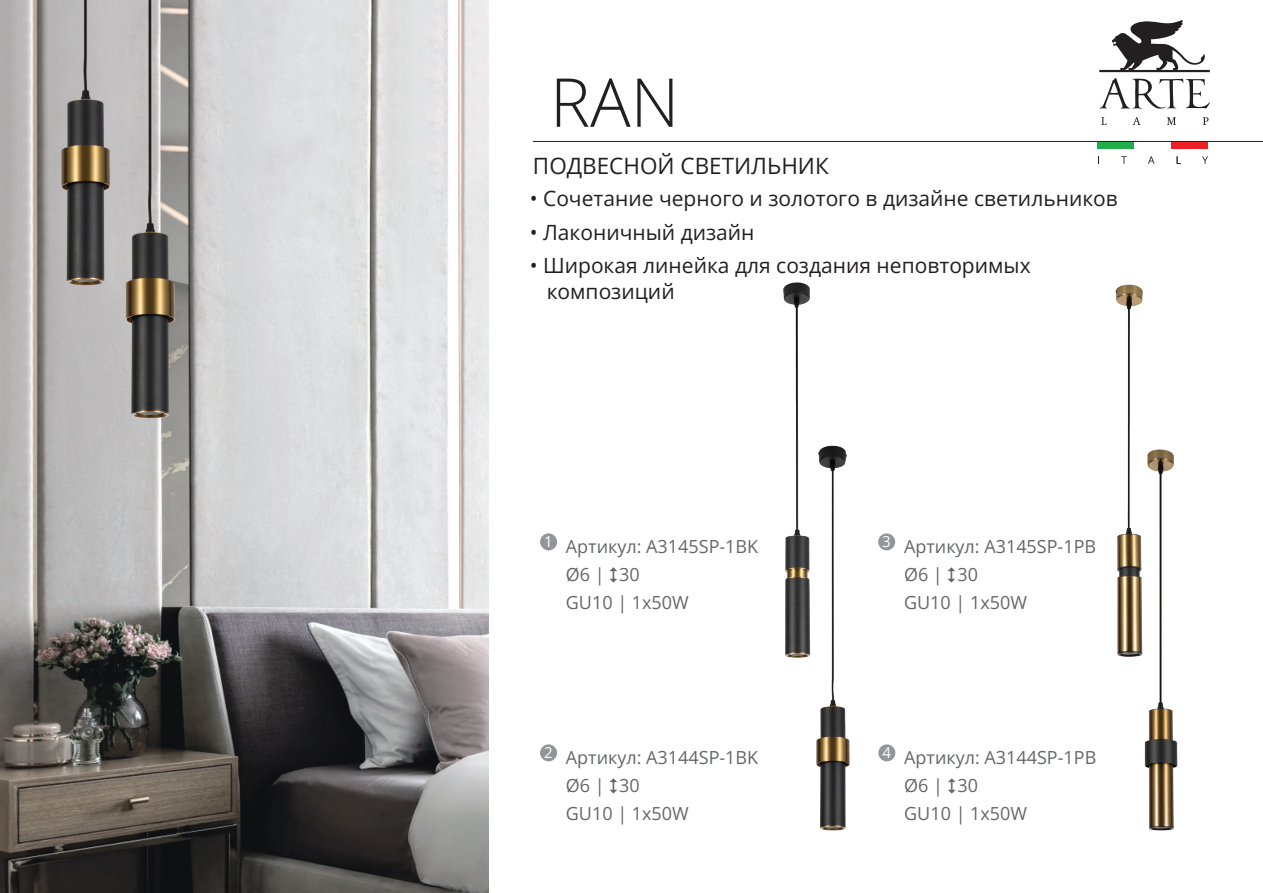
<style>
.page{position:relative;width:1263px;height:893px;background:#fff}
.page>*{position:absolute;margin:0;border:0;box-sizing:border-box;transform-origin:0 0}
.t1{font:300 67.5px "Open Sans";color:#231f20}
.t2{font:22.5px "Open Sans";color:#231f20}
.t3{font:21px/25.2px "Open Sans";color:#231f20}
.t4{font:18px/27.9px "Open Sans";color:#656666}
</style>
<div class="page">
<div style="left:1097px;top:141px;width:37px;height:7px;background:#20ae4b"></div>
<div style="left:1171px;top:141px;width:36px;height:7px;background:#ee2026"></div>
<svg style="left:1121px;top:156px;width:6px;height:8px"></svg>
<svg style="left:1148px;top:156px;width:6px;height:8px"></svg>
<svg style="left:1099px;top:78px;width:111px;height:31px"></svg>
<svg style="left:1099px;top:20px;width:111px;height:52px"></svg>
<svg style="left:1101px;top:117px;width:5px;height:8px"></svg>
<svg style="left:1133px;top:117px;width:7px;height:8px"></svg>
<svg style="left:1167px;top:117px;width:9px;height:8px"></svg>
<svg style="left:1203px;top:117px;width:5px;height:8px"></svg>
<svg style="left:1202px;top:156px;width:6px;height:8px"></svg>
<hr style="left:533px;top:141px;width:730px;height:1px;background:#231f20">
<div style="left:540px;top:533px;width:17px;height:17px;background:#939598;border-radius:50%"></div>
<div style="left:540px;top:744px;width:17px;height:17px;background:#939598;border-radius:50%"></div>
<div style="left:878px;top:744px;width:17px;height:17px;background:#939598;border-radius:50%"></div>
<div style="left:878px;top:533px;width:17px;height:17px;background:#939598;border-radius:50%"></div>
<img style="left:816px;top:445px;width:34px;height:386px">
<img style="left:1144px;top:449px;width:34px;height:382px">
<img style="left:783px;top:282px;width:48px;height:385px">
<img style="left:1115px;top:284px;width:45px;height:387px">
<img style="left:0;top:0;width:489px;height:893px">
<h1 class="t1" style="left:550px;top:56px;width:131px">RAN</h1>
<p class="t2" style="left:533px;top:151px;width:297px">ПОДВЕСНОЙ СВЕТИЛЬНИК</p>
<p class="t3" style="left:530px;top:185px;width:590px">• Сочетание черного и золотого в дизайне светильников</p>
<p class="t3" style="left:530px;top:219px;width:226px">• Лаконичный дизайн</p>
<p class="t3" style="left:547px;top:253px;width:485px;text-indent:-17px">• Широкая линейка для создания неповторимых композиций</p>
<p class="t4" style="left:566px;top:532px;width:194px;text-indent:-22px"><sup>1</sup> Артикул: A3145SP-1BK<br>Ø6 | 30<br>GU10 | 1x50W</p>
<p class="t4" style="left:904px;top:532px;width:194px;text-indent:-22px"><sup>3</sup> Артикул: A3145SP-1PB<br>Ø6 | 30<br>GU10 | 1x50W</p>
<p class="t4" style="left:566px;top:743px;width:194px;text-indent:-22px"><sup>2</sup> Артикул: A3144SP-1BK<br>Ø6 | 30<br>GU10 | 1x50W</p>
<p class="t4" style="left:904px;top:743px;width:194px;text-indent:-22px"><sup>4</sup> Артикул: A3144SP-1PB<br>Ø6 | 30<br>GU10 | 1x50W</p>
</div>
